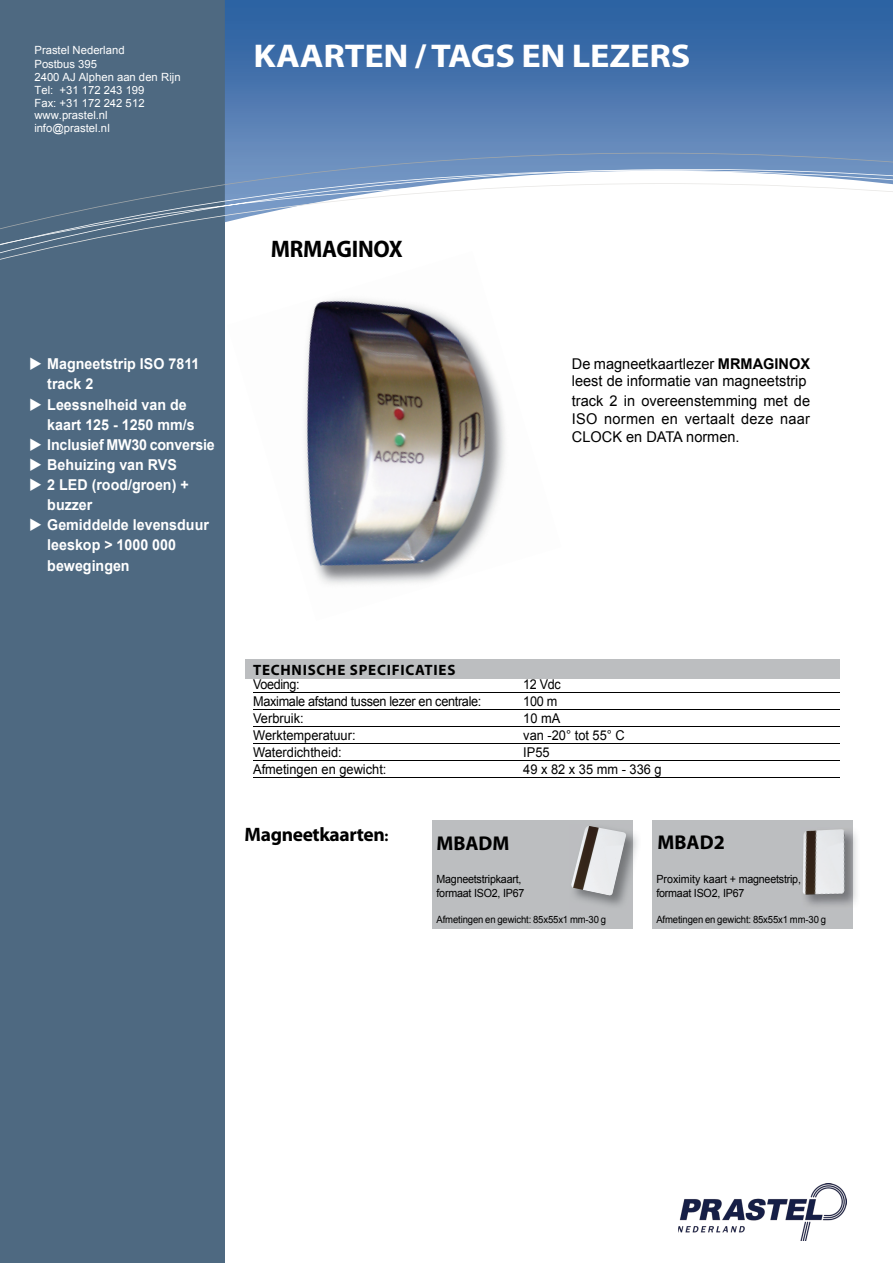
<style>
.page{position:relative;width:893px;height:1263px;background:#fff}
.page>*{position:absolute;margin:0;border:0;box-sizing:border-box;transform-origin:0 0}
.t1{font:700 33px "Myriad Pro";letter-spacing:-.005em;color:#fff;scale:1.1 1}
.t2{font:700 24px "Myriad Pro";letter-spacing:-.01em;color:#000;scale:.95 1}
.t3{font:700 19.95px "Myriad Pro";color:#000}
.t4{font:700 19.5px "Myriad Pro";letter-spacing:-.02em;color:#000}
.t5{font:700 15px/20.1px "Arial";color:#fff;scale:.95 1}
.t6{font:700 15px "Myriad Pro";letter-spacing:.05em;color:#000}
.t7{font:14.85px/17.9px "Arial";color:#000}
.t8{font:13.5px "Arial";color:#000;scale:.95 1}
.t9{font:13.5px "Arial";letter-spacing:-.025em;color:#000;scale:.94 1}
.t10{font:13.5px "Arial";letter-spacing:-.025em;color:#000;scale:.93 1}
.t11{font:13.5px "Arial";color:#000;scale:.93 1}
.t12{font:13.5px "Arial";color:#000;scale:.94 1}
.t13{font:11.25px/13px "Arial";color:#fff}
.t14{font:11.25px/14.2px "Arial";letter-spacing:-.02em;color:#000;scale:.95 1}
.t15{font:10.05px "Arial";letter-spacing:-.015em;color:#000;scale:.95 1}
.s1{font-weight:700}
.s2{font-size:15px}
</style>
<div class="page">
<div style="left:0;top:0;width:225px;height:1263px;background:#4e6981"></div>
<img style="left:225px;top:0;width:667px;height:153px">
<svg style="left:0;top:153px;width:892px;height:17px;background:#6687af"></svg>
<svg style="left:0;top:170px;width:892px;height:13px"></svg>
<svg style="left:0;top:183px;width:892px;height:80px"></svg>
<img style="left:678px;top:1184px;width:168px;height:57px">
<div style="left:244px;top:659px;width:595px;height:19px;background:#bcbec0"></div>
<hr style="left:253px;top:692px;width:586px;height:1px;background:#000">
<hr style="left:253px;top:709px;width:586px;height:1px;background:#000">
<hr style="left:253px;top:726px;width:586px;height:1px;background:#000">
<hr style="left:253px;top:743px;width:586px;height:1px;background:#000">
<hr style="left:253px;top:761px;width:586px;height:1px;background:#000">
<hr style="left:253px;top:778px;width:586px;height:1px;background:#000">
<img style="left:227px;top:251px;width:334px;height:333px">
<div style="left:652px;top:820px;width:200px;height:109px;background:#bcbec0"></div>
<div style="left:432px;top:820px;width:200px;height:109px;background:#bcbec0"></div>
<img style="left:576px;top:825px;width:62px;height:85px">
<img style="left:571px;top:826px;width:55px;height:70px">
<img style="left:805px;top:828px;width:52px;height:81px">
<img style="left:803px;top:829px;width:42px;height:66px">
<p class="t13" style="left:34px;top:45px;width:92px">Prastel Nederland</p>
<p class="t13" style="left:34px;top:71px;width:148px">2400 AJ Alphen aan den Rijn<br>Tel: +31 172 243 199<br>Fax: +31 172 242 512 www.prastel.nl info@prastel.nl</p>
<p class="t13" style="left:34px;top:58px;width:64px">Postbus 395</p>
<h1 class="t1" style="left:253px;top:44px;width:399px">KAARTEN / TAGS EN LEZERS</h1>
<h2 class="t2" style="left:271px;top:240px;width:140px">MRMAGINOX</h2>
<p class="t5" style="left:47px;top:355px;width:162px;text-indent:-18px">◆ Magneetstrip ISO 7811 track 2</p>
<p class="t5" style="left:47px;top:396px;width:157px;text-indent:-18px">◆ Leessnelheid van de kaart 125 - 1250 mm/s</p>
<p class="t5" style="left:29px;top:436px;width:197px">◆ Inclusief MW30 conversie</p>
<p class="t5" style="left:29px;top:456px;width:157px">◆ Behuizing van RVS</p>
<p class="t5" style="left:47px;top:476px;width:150px;text-indent:-18px">◆ 2 LED (rood/groen) + buzzer</p>
<p class="t5" style="left:47px;top:516px;width:172px;text-indent:-18px">◆ Gemiddelde levensduur leeskop &gt; 1000 000 bewegingen</p>
<p class="t7" style="left:572px;top:356px;width:240px">De magneetkaartlezer <span class="s1">MRMAGINOX </span>leest de informatie van magneetstrip</p>
<p class="t7" style="left:572px;top:394px;width:240px;text-align:justify">track 2 in overeenstemming met de ISO normen en vertaalt deze naar CLOCK en DATA normen.</p>
<p class="t6" style="left:253px;top:664px;width:204px">TECHNISCHE SPECIFICATIES</p>
<p class="t10" style="left:253px;top:679px;width:52px">Voeding:</p>
<p class="t11" style="left:523px;top:679px;width:42px">12 Vdc</p>
<p class="t9" style="left:253px;top:696px;width:244px">Maximale afstand tussen lezer en centrale:</p>
<p class="t12" style="left:523px;top:696px;width:38px">100 m</p>
<p class="t8" style="left:253px;top:713px;width:55px">Verbruik:</p>
<p class="t8" style="left:523px;top:713px;width:41px">10 mA</p>
<p class="t8" style="left:253px;top:730px;width:109px">Werktemperatuur:</p>
<p class="t8" style="left:523px;top:730px;width:108px">van -20° tot 55° C</p>
<p class="t8" style="left:253px;top:747px;width:95px">Waterdichtheid:</p>
<p class="t8" style="left:523px;top:747px;width:29px">IP55</p>
<p class="t8" style="left:253px;top:764px;width:142px">Afmetingen en gewicht:</p>
<p class="t8" style="left:523px;top:764px;width:147px">49 x 82 x 35 mm - 336 g</p>
<h3 class="t4" style="left:244px;top:827px;width:145px">Magneetkaarten<span class="s2">:</span></h3>
<h3 class="t3" style="left:657px;top:835px;width:69px">MBAD2</h3>
<p class="t14" style="left:656px;top:873px;width:154px">Proximity kaart + magneetstrip, formaat ISO2, IP67</p>
<p class="t15" style="left:656px;top:916px;width:180px">Afmetingen en gewicht: 85x55x1 mm-30 g</p>
<h3 class="t3" style="left:436px;top:835px;width:74px">MBADM</h3>
<p class="t14" style="left:436px;top:873px;width:94px">Magneetstripkaart, formaat ISO2, IP67</p>
<p class="t15" style="left:436px;top:916px;width:180px">Afmetingen en gewicht: 85x55x1 mm-30 g</p>
</div>
